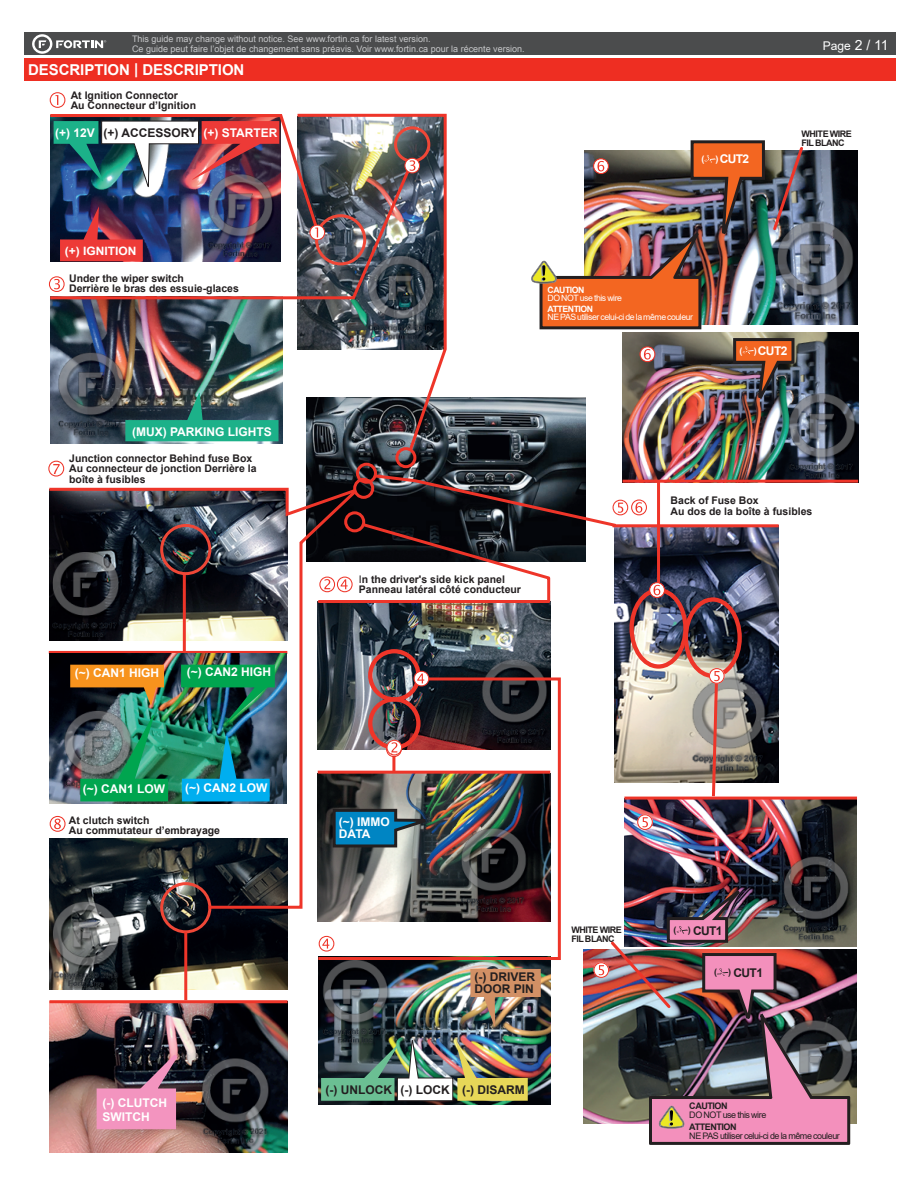
<style>
.page{position:relative;width:918px;height:1188px;background:#fff}
.page>*{position:absolute;margin:0;border:0;box-sizing:border-box;transform-origin:0 0}
.t1{font:700 15px "Arial";letter-spacing:-.005em;color:#fff}
.t2{font:700 12px/11.6px "Arial";color:#fff}
.t3{font:700 12px/11.6px "Arial";color:#231f20}
.t4{font:12px "Arial";color:#fff}
.t5{font:700 11.55px "Arial";color:#fff;scale:1.04 1}
.t6{font:700 10.5px/10.5px "Arial";color:#231f20}
.t7{font:9px/9.8px "Arial";color:#c7c8ca}
.t8{font:9px/9px "Arial";letter-spacing:-.05em;color:#231f20}
.t9{font:700 9px/9px "Arial";letter-spacing:-.05em;color:#231f20}
.t10{font:700 9px "Arial";color:#fff}
.t11{font:8.7px/8.1px "Arial";letter-spacing:-.05em;color:#fff}
.s1{color:#231f20}
.s2{font-size:9px}
.s3{font-size:13.95px}
.s4{font-weight:700}
.s5{font-weight:400}
</style>
<div class="page">
<div style="left:24px;top:33px;width:872px;height:22px;background:#4b4c4d"></div>
<div style="left:24px;top:58px;width:872px;height:23px;background:#ee2e22"></div>
<svg style="left:32px;top:34px;width:74px;height:20px"></svg>
<img style="left:307px;top:398px;width:279px;height:63px">
<img style="left:359px;top:605px;width:191px;height:71px">
<img style="left:297px;top:113px;width:151px;height:340px">
<div style="left:395px;top:447px;width:21px;height:21px;border:3px solid #ee3529;border-radius:50%"></div>
<img style="left:318px;top:962px;width:233px;height:143px">
<img style="left:317px;top:676px;width:244px;height:286px">
<div style="left:368px;top:649px;width:53px;height:53px;border:4px solid #ee3529;border-radius:50%"></div>
<img style="left:49px;top:605px;width:157px;height:36px">
<hr style="left:49px;top:651px;width:238px;height:3px;background:#ee3529">
<hr style="left:183px;top:574px;width:3px;height:78px;background:#ee3529">
<img style="left:50px;top:301px;width:233px;height:143px">
<img style="left:125px;top:393px;width:154px;height:48px">
<svg style="left:319px;top:936px;width:15px;height:16px"></svg>
<img style="left:321px;top:969px;width:220px;height:132px">
<div style="left:394px;top:126px;width:36px;height:37px;border:3px solid #ef4737;border-radius:50%"></div>
<img style="left:48px;top:157px;width:368px;height:144px">
<svg style="left:404px;top:158px;width:16px;height:15px"></svg>
<svg style="left:386px;top:740px;width:16px;height:17px"></svg>
<svg style="left:414px;top:671px;width:15px;height:15px"></svg>
<img style="left:805px;top:151px;width:53px;height:173px">
<img style="left:583px;top:950px;width:274px;height:173px">
<img style="left:615px;top:605px;width:164px;height:178px">
<img style="left:623px;top:333px;width:235px;height:147px">
<img style="left:624px;top:800px;width:233px;height:146px">
<div style="left:684px;top:597px;width:58px;height:81px;border:4px solid #ee3529;border-radius:50%"></div>
<div style="left:630px;top:588px;width:58px;height:81px;border:4px solid #ee3529;border-radius:50%"></div>
<hr style="left:623px;top:480px;width:235px;height:3px;background:#ee3529">
<hr style="left:624px;top:797px;width:233px;height:3px;background:#ee3529">
<img style="left:732px;top:337px;width:64px;height:64px">
<svg style="left:640px;top:346px;width:15px;height:16px"></svg>
<svg style="left:637px;top:814px;width:16px;height:16px"></svg>
<img style="left:48px;top:461px;width:734px;height:144px">
<svg style="left:709px;top:668px;width:16px;height:129px"></svg>
<img style="left:531px;top:140px;width:274px;height:190px">
<img style="left:593px;top:888px;width:259px;height:257px">
<div style="left:356px;top:463px;width:21px;height:21px;border:3px solid #ee3529;border-radius:50%"></div>
<img style="left:49px;top:653px;width:157px;height:151px">
<svg style="left:70px;top:665px;width:94px;height:41px"></svg>
<svg style="left:181px;top:665px;width:25px;height:58px"></svg>
<img style="left:80px;top:715px;width:88px;height:86px">
<svg style="left:182px;top:735px;width:24px;height:66px"></svg>
<img style="left:50px;top:1003px;width:238px;height:149px">
<img style="left:49px;top:838px;width:239px;height:151px">
<div style="left:160px;top:882px;width:51px;height:51px;border:3px solid #ef4737;border-radius:50%"></div>
<img style="left:206px;top:488px;width:153px;height:422px">
<hr style="left:49px;top:1000px;width:239px;height:3px;background:#ee3529">
<hr style="left:184px;top:932px;width:3px;height:68px;background:#ee3529">
<svg style="left:50px;top:816px;width:16px;height:16px"></svg>
<svg style="left:95px;top:1055px;width:83px;height:76px"></svg>
<img style="left:48px;top:92px;width:277px;height:169px">
<p class="t7" style="left:132px;top:34px;width:394px">This guide may change without notice. See www.fortin.ca for latest version.<br>Ce guide peut faire l’objet de changement sans préavis. Voir www.fortin.ca pour la récente version.</p>
<h1 class="t1" style="left:28px;top:59px;width:218px">DESCRIPTION | DESCRIPTION</h1>
<p class="t6" style="left:71px;top:90px;width:127px;line-height:10.1px">At Ignition Connector<br>Au Connecteur d’Ignition</p>
<p class="t2" style="left:55px;top:127px;width:224px">(+) 12V <span class="s1">(+) ACCESSORY</span> (+) STARTER</p>
<p class="t10" style="left:701px;top:152px;width:4px">(</p>
<p class="t2" style="left:716px;top:154px;width:35px"><span class="s2">)</span> CUT2</p>
<p class="t4" style="left:823px;top:38px;width:67px">Page <span class="s3">2 / 11</span></p>
<p class="t9" style="left:802px;top:129px;width:52px">WHITE WIRE<br>FIL BLANC</p>
<p class="t5" style="left:65px;top:242px;width:70px">(+) IGNITION</p>
<p class="t6" style="left:69px;top:273px;width:171px;line-height:10.1px">Under the wiper switch<br>Derrière le bras des essuie-glaces</p>
<p class="t2" style="left:132px;top:426px;width:141px">(MUX) PARKING LIGHTS</p>
<p class="t6" style="left:69px;top:453px;width:189px">Junction connector Behind fuse Box<br>Au connecteur de jonction Derrière la boîte à fusibles</p>
<p class="t2" style="left:75px;top:668px;width:86px">(~) CAN1 HIGH</p>
<p class="t2" style="left:187px;top:667px;width:86px">(~) CAN2 HIGH</p>
<p class="t11" style="left:548px;top:286px;width:76px"><span class="s4">CAUTION<br></span>DO NOT use this wire</p>
<p class="t11" style="left:548px;top:305px;width:147px"><span class="s4">ATTENTION<br></span>NE PAS utiliser celui-ci de la même couleur</p>
<p class="t2" style="left:740px;top:345px;width:49px"><span class="s2">( )</span> CUT2</p>
<p class="t6" style="left:359px;top:574px;width:164px"><span class="s5">I</span>n the driver's side kick panel<br>Panneau latéral côté conducteur</p>
<p class="t6" style="left:671px;top:496px;width:143px">Back of Fuse Box<br>Au dos de la boîte à fusibles</p>
<p class="t2" style="left:83px;top:783px;width:84px">(~) CAN1 LOW</p>
<p class="t2" style="left:185px;top:783px;width:84px">(~) CAN2 LOW</p>
<p class="t6" style="left:69px;top:815px;width:153px">At clutch switch<br>Au commutateur d’embrayage</p>
<p class="t2" style="left:102px;top:1096px;width:66px;line-height:13.5px">(-) CLUTCH<br>SWITCH</p>
<p class="t2" style="left:339px;top:816px;width:53px">(~) IMMO<br>DATA</p>
<p class="t3" style="left:474px;top:972px;width:62px">(-) DRIVER<br>DOOR PIN</p>
<p class="t9" style="left:571px;top:925px;width:52px">WHITE WIRE<br>FIL BLANC</p>
<p class="t3" style="left:325px;top:1084px;width:68px">(-) UNLOCK</p>
<p class="t3" style="left:462px;top:1084px;width:64px">(-) DISARM</p>
<p class="t3" style="left:401px;top:1084px;width:51px">(-) LOCK</p>
<p class="t3" style="left:674px;top:925px;width:51px"><span class="s2">( )</span> CUT1</p>
<p class="t9" style="left:714px;top:968px;width:4px">(</p>
<p class="t3" style="left:728px;top:967px;width:36px"><span class="s2">)</span> CUT1</p>
<p class="t8" style="left:689px;top:1102px;width:79px"><span class="s4">CAUTION<br></span>DO NOT use this wire</p>
<p class="t8" style="left:689px;top:1122px;width:152px"><span class="s4">ATTENTION<br></span>NE PAS utiliser celui-ci de la même couleur</p>
</div>
